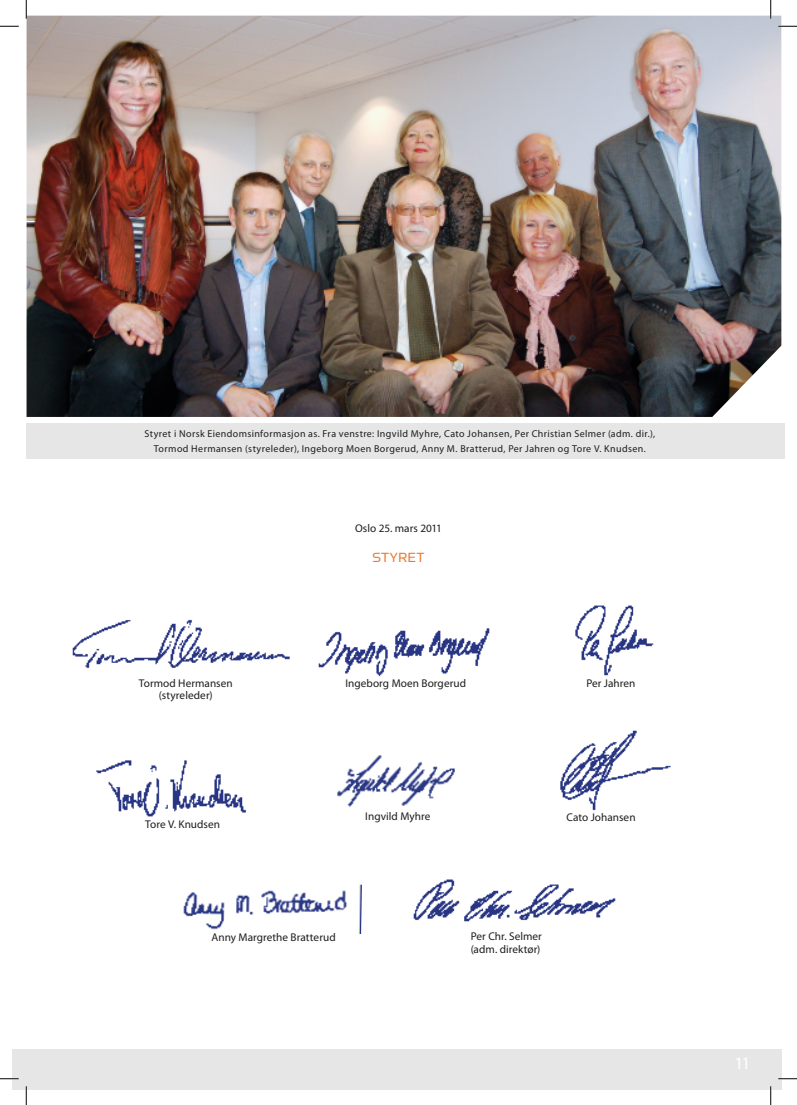
<style>
.page{position:relative;width:797px;height:1105px;background:#fff}
.page>*{position:absolute;margin:0;border:0;box-sizing:border-box;transform-origin:0 0}
.t1{font:17.5px "Myriad Pro";color:#fff}
.t2{font:16.25px "Myriad Pro";color:#fff}
.t3{font:15px "Simian Display Orangutan";letter-spacing:.005em;color:#ef792d}
.t4{font:11.25px/12.5px "Myriad Pro";letter-spacing:.005em;color:#1d1d1b;text-align:center}
.t5{font:10px/15px "Myriad Pro";letter-spacing:.04em;color:#1d1d1b;text-align:center}
</style>
<div class="page">
<div style="left:27px;top:423px;width:758px;height:36px;background:#e6e6e6"></div>
<img style="left:27px;top:16px;width:754px;height:401px">
<img style="left:72px;top:619px;width:218px;height:49px">
<img style="left:96px;top:760px;width:150px;height:57px">
<img style="left:560px;top:730px;width:111px;height:81px">
<img style="left:575px;top:605px;width:79px;height:71px">
<img style="left:337px;top:755px;width:118px;height:52px">
<img style="left:183px;top:884px;width:179px;height:50px">
<div style="left:12px;top:1048px;width:769px;height:41px;background:#e6e6e6"></div>
<img style="left:318px;top:628px;width:172px;height:49px">
<img style="left:413px;top:879px;width:203px;height:43px">
<svg style="left:0;top:25px;width:19px;height:2px"></svg>
<svg style="left:778px;top:25px;width:19px;height:2px"></svg>
<svg style="left:0;top:1078px;width:19px;height:1px"></svg>
<svg style="left:778px;top:1078px;width:19px;height:1px"></svg>
<svg style="left:25px;top:0;width:2px;height:19px"></svg>
<svg style="left:25px;top:1086px;width:2px;height:19px"></svg>
<svg style="left:770px;top:0;width:1px;height:19px"></svg>
<svg style="left:770px;top:1086px;width:1px;height:19px"></svg>
<p class="t5" style="left:145px;top:426px;width:512px">Styret i Norsk Eiendomsinformasjon as. Fra venstre: Ingvild Myhre, Cato Johansen, Per Christian Selmer (adm. dir.),<br>Tormod Hermansen (styreleder), Ingeborg Moen Borgerud, Anny M. Bratterud, Per Jahren og Tore V. Knudsen.</p>
<p class="t4" style="left:355px;top:522px;width:88px">Oslo 25. mars 2011</p>
<h3 class="t3" style="left:372px;top:550px;width:54px">STYRET</h3>
<p class="t4" style="left:139px;top:676px;width:95px">Tormod Hermansen (styreleder)</p>
<p class="t4" style="left:345px;top:676px;width:122px">Ingeborg Moen Borgerud</p>
<p class="t4" style="left:586px;top:677px;width:51px">Per Jahren</p>
<p class="t4" style="left:145px;top:818px;width:76px">Tore V. Knudsen</p>
<p class="t4" style="left:365px;top:810px;width:67px">Ingvild Myhre</p>
<p class="t4" style="left:566px;top:810px;width:71px">Cato Johansen</p>
<p class="t4" style="left:211px;top:931px;width:126px">Anny Margrethe Bratterud</p>
<p class="t4" style="left:471px;top:930px;width:73px;text-align:left">Per Chr. Selmer (adm. direktør)</p>
<h1 class="t1" style="left:734px;top:1053px;width:17px">11</h1>
<h2 class="t2" style="left:738px;top:1054px;width:16px">11</h2>
</div>
